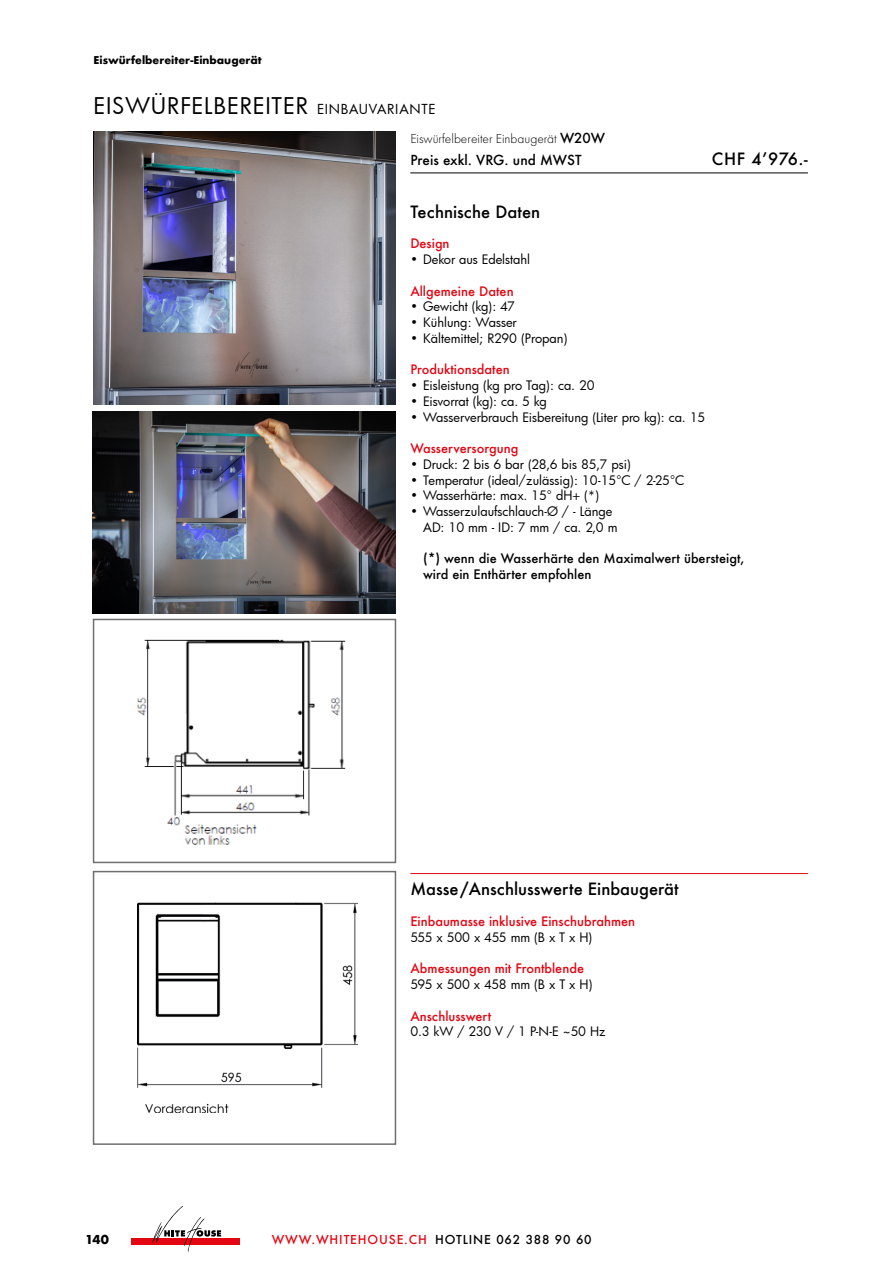
<style>
.page{position:relative;width:893px;height:1263px;background:#fff}
.page>*{position:absolute;margin:0;border:0;box-sizing:border-box;transform-origin:0 0}
.t1{font:22.5px "Futura";letter-spacing:.035em;color:#000}
.t2{font:500 16.5px "Futura";color:#000}
.t3{font:300 13.5px "Futura PT";color:#000}
.t4{font:500 13.5px "Futura";color:#000}
.t5{font:12.75px/15.8px "Futura";color:#000}
.t6{font:500 12.75px "Futura";color:#e30613}
.t7{font:500 12.75px/15.8px "Futura";color:#000}
.t8{font:12.75px "Futura";letter-spacing:.31em;color:#000}
.t9{font:12.75px "Futura";letter-spacing:-.02em;color:#000}
.t10{font:500 12px "Futura";letter-spacing:.07em;color:#e30613}
.t11{font:700 12px "Futura";color:#000}
.t12{font:700 10.5px "Futura";color:#000}
.s1{font-size:13.5px}
.s2{font-family:"Futura";font-weight:500}
.s3{color:#000}
</style>
<div class="page">
<hr style="left:410px;top:173px;width:398px;height:1px;background:#000">
<img style="left:94px;top:131px;width:301px;height:273px">
<hr style="left:410px;top:873px;width:398px;height:1px;background:#e30613">
<img style="left:137px;top:639px;width:209px;height:206px">
<div style="left:93px;top:619px;width:303px;height:244px;border:2px solid #706f6f"></div>
<div style="left:93px;top:871px;width:303px;height:274px;border:2px solid #706f6f"></div>
<img style="left:138px;top:902px;width:219px;height:211px">
<img style="left:93px;top:411px;width:303px;height:202px">
<div style="left:131px;top:1238px;width:109px;height:6px;background:#e30613"></div>
<svg style="left:152px;top:1206px;width:69px;height:46px"></svg>
<p class="t12" style="left:94px;top:52px;width:170px">Eiswürfelbereiter-Einbaugerät</p>
<h1 class="t1" style="left:94px;top:91px;width:344px">EISWÜRFELBEREITER <span class="s1">EINBAUVARIANTE</span></h1>
<p class="t3" style="left:410px;top:130px;width:196px">Eiswürfelbereiter Einbaugerät <span class="s2">W20W</span></p>
<p class="t4" style="left:410px;top:151px;width:173px">Preis exkl. VRG. und MWST</p>
<p class="t2" style="left:712px;top:148px;width:98px">CHF 4’976.-</p>
<p class="t2" style="left:410px;top:200px;width:131px">Technische Daten</p>
<p class="t6" style="left:410px;top:235px;width:41px">Design</p>
<p class="t5" style="left:410px;top:251px;width:121px">• Dekor aus Edelstahl</p>
<p class="t6" style="left:410px;top:282px;width:105px">Allgemeine Daten</p>
<p class="t9" style="left:410px;top:298px;width:106px">• Gewicht (kg): 47</p>
<p class="t5" style="left:410px;top:314px;width:108px">• Kühlung: Wasser</p>
<p class="t5" style="left:410px;top:330px;width:158px">• Kältemittel; R290 (Propan)</p>
<p class="t6" style="left:410px;top:361px;width:101px">Produktionsdaten</p>
<p class="t5" style="left:410px;top:377px;width:186px">• Eisleistung (kg pro Tag): ca. 20</p>
<p class="t9" style="left:410px;top:393px;width:138px">• Eisvorrat (kg): ca. 5 kg</p>
<p class="t5" style="left:410px;top:409px;width:297px">• Wasserverbrauch Eisbereitung (Liter pro kg): ca. 15</p>
<p class="t6" style="left:410px;top:440px;width:109px">Wasserversorgung</p>
<p class="t5" style="left:410px;top:456px;width:222px">• Druck: 2 bis 6 bar (28,6 bis 85,7 psi)</p>
<p class="t5" style="left:410px;top:472px;width:275px">• Temperatur (ideal/zulässig): 10-15°C / 2-25°C</p>
<p class="t5" style="left:410px;top:488px;width:190px">• Wasserhärte: max. 15° dH+ (*)</p>
<p class="t5" style="left:423px;top:503px;width:196px;text-indent:-13px">• Wasserzulaufschlauch-Ø / - Länge<br>AD: 10 mm - ID: 7 mm / ca. 2,0 m</p>
<p class="t7" style="left:423px;top:551px;width:323px">(*) wenn die Wasserhärte den Maximalwert übersteigt, wird ein Enthärter empfohlen</p>
<p class="t2" style="left:410px;top:878px;width:270px">Masse/Anschlusswerte Einbaugerät</p>
<p class="t6" style="left:410px;top:912px;width:226px">Einbaumasse inklusive Einschubrahmen</p>
<p class="t8" style="left:410px;top:928px;width:183px">555x500x455mm(BxTxH)</p>
<p class="t6" style="left:410px;top:960px;width:175px">Abmessungen mit Frontblende</p>
<p class="t8" style="left:410px;top:976px;width:183px">595x500x458mm(BxTxH)</p>
<p class="t6" style="left:410px;top:1007px;width:82px">Anschlusswert</p>
<p class="t5" style="left:410px;top:1023px;width:197px">0.3 kW / 230 V / 1 P-N-E ~50 Hz</p>
<p class="t11" style="left:85px;top:1231px;width:25px">140</p>
<p class="t10" style="left:272px;top:1231px;width:321px">WWW.WHITEHOUSE.CH <span class="s3">HOTLINE 062 388 90 60</span></p>
</div>
